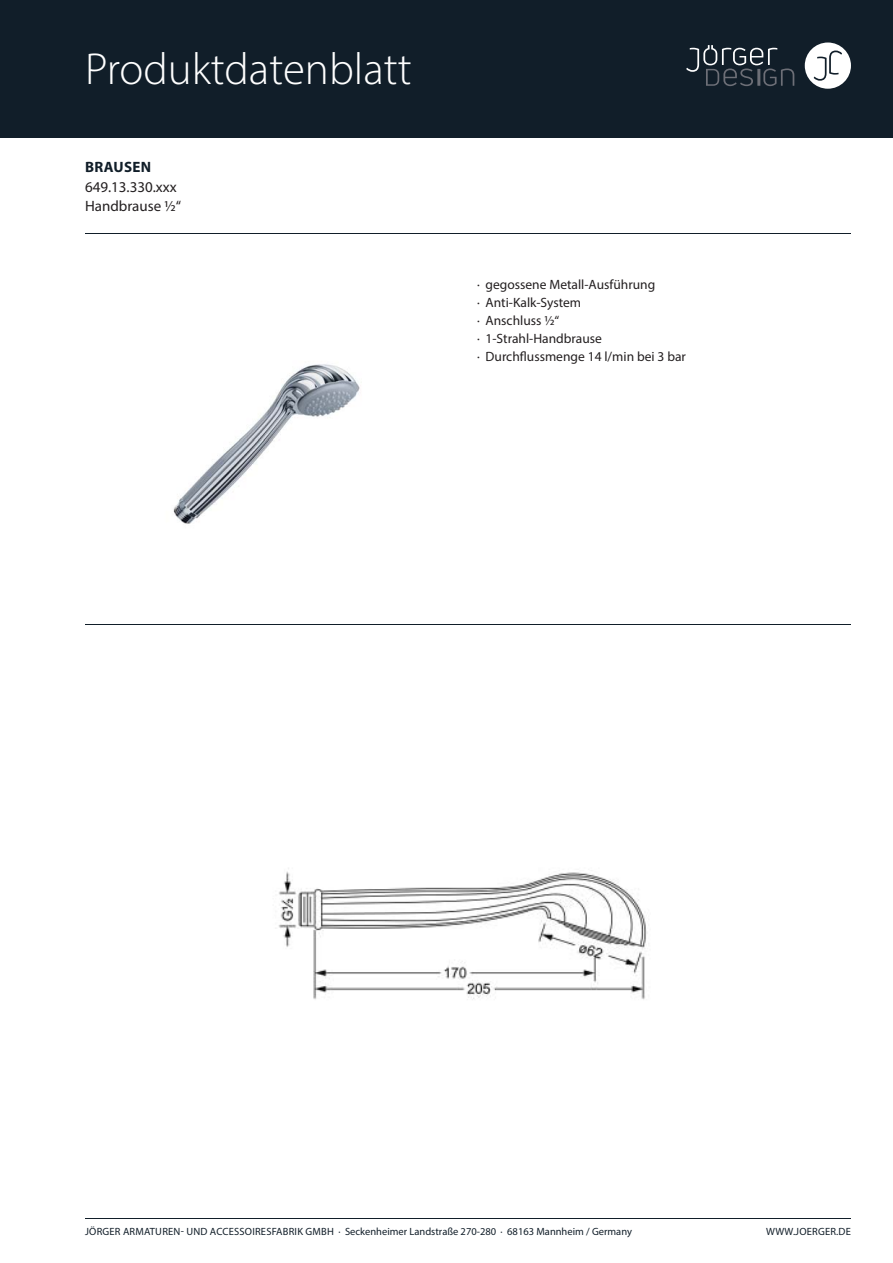
<style>
.page{position:relative;width:893px;height:1263px;background:#fff}
.page>*{position:absolute;margin:0;border:0;box-sizing:border-box;transform-origin:0 0}
.t1{font:300 45px "Myriad Pro";color:#fff}
.t2{font:15px "Myriad Pro";color:#231f20}
.t3{font:700 15px "Myriad Pro";letter-spacing:.02em;color:#111e29}
.t4{font:13.5px/18px "Myriad Pro";color:#231f20}
.t5{font:10.5px "Myriad Pro";letter-spacing:.005em;color:#111e29}
</style>
<div class="page">
<div style="left:0;top:0;width:893px;height:138px;background:#111e29"></div>
<div style="left:805px;top:43px;width:46px;height:46px;background:#fff;border-radius:50%"></div>
<svg style="left:814px;top:51px;width:28px;height:30px"></svg>
<svg style="left:686px;top:45px;width:108px;height:41px"></svg>
<hr style="left:85px;top:1218px;width:766px;height:1px;background:#111e29">
<hr style="left:85px;top:233px;width:766px;height:1px;background:#111e29">
<hr style="left:85px;top:624px;width:766px;height:1px;background:#111e29">
<img style="left:173px;top:364px;width:187px;height:160px">
<img style="left:278px;top:868px;width:369px;height:132px">
<h1 class="t1" style="left:85px;top:52px;width:328px">Produktdatenblatt</h1>
<h2 class="t3" style="left:85px;top:161px;width:67px">BRAUSEN</h2>
<h2 class="t2" style="left:85px;top:200px;width:97px">Handbrause ½“</h2>
<h2 class="t2" style="left:85px;top:181px;width:93px">649.13.330.xxx</h2>
<p class="t4" style="left:477px;top:277px;width:210px">· gegossene Metall-Ausführung<br>· Anti-Kalk-System<br>· Anschluss ½“<br>· 1-Strahl-Handbrause<br>· Durchflussmenge 14 l/min bei 3 bar</p>
<p class="t5" style="left:85px;top:1228px;width:548px">JÖRGER ARMATUREN- UND ACCESSOIRESFABRIK GMBH · Seckenheimer Landstraße 270-280 · 68163 Mannheim / Germany</p>
<p class="t5" style="left:766px;top:1228px;width:86px">WWW.JOERGER.DE</p>
</div>
